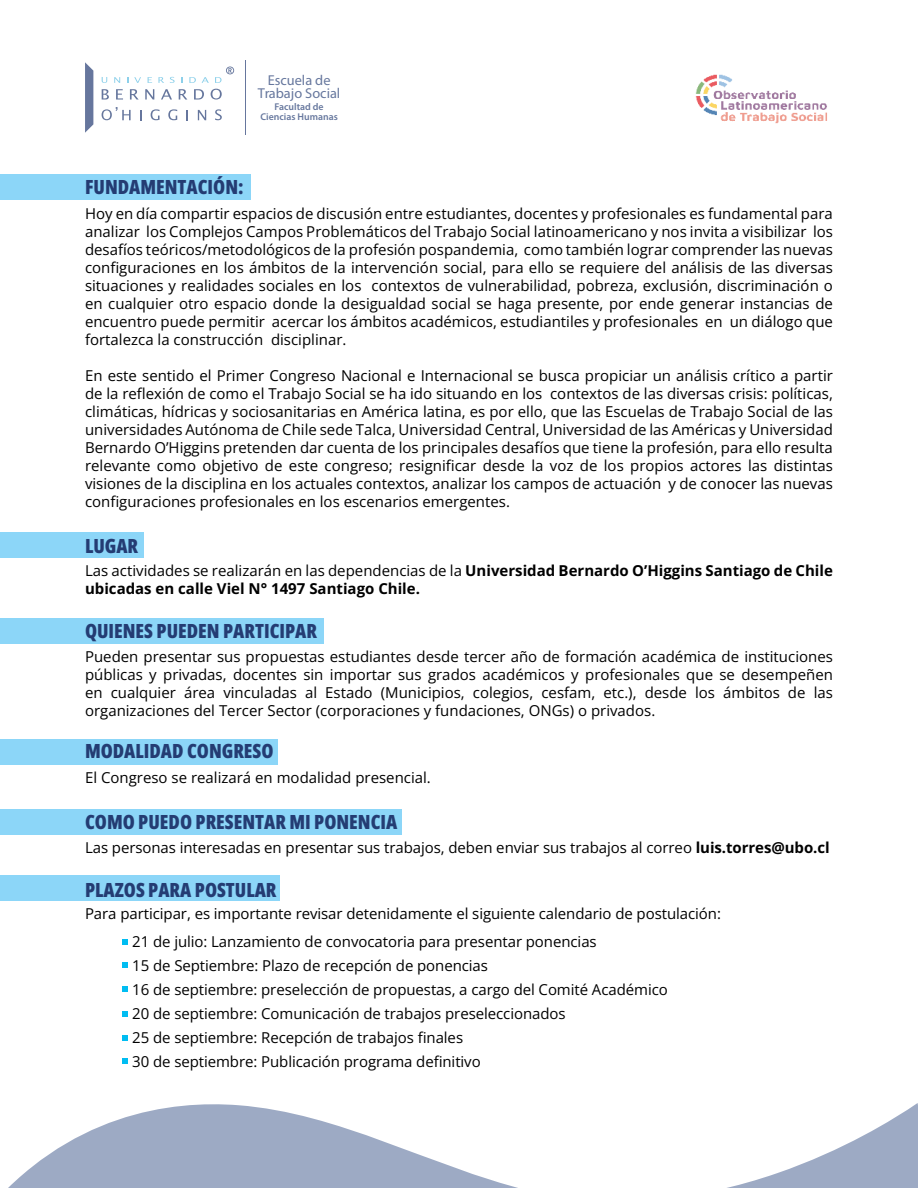
<style>
.page{position:relative;width:918px;height:1188px;background:#fff}
.page>*{position:absolute;margin:0;border:0;box-sizing:border-box;transform-origin:0 0}
.t1{font:800 19.5px "Open Sans Condensed";color:#243c73}
.t2{font:15px/18px "Open Sans";letter-spacing:-.005em;color:#000;text-align:justify}
.t3{font:700 15px/18px "Open Sans";color:#000}
.t4{font:14.4px/13px "Myriad Pro";color:#243c73;text-align:center}
.t5{font:600 9.9px/9.8px "Myriad Pro";color:#243c73;text-align:center}
.s1{font-weight:400}
.s2{font-weight:700}
</style>
<div class="page">
<svg style="left:85px;top:62px;width:8px;height:71px"></svg>
<svg style="left:102px;top:89px;width:7px;height:11px"></svg>
<svg style="left:116px;top:89px;width:7px;height:11px"></svg>
<svg style="left:130px;top:89px;width:9px;height:11px"></svg>
<svg style="left:145px;top:89px;width:9px;height:11px"></svg>
<svg style="left:161px;top:89px;width:11px;height:11px"></svg>
<svg style="left:179px;top:89px;width:8px;height:11px"></svg>
<svg style="left:194px;top:89px;width:10px;height:11px"></svg>
<svg style="left:211px;top:89px;width:11px;height:11px"></svg>
<svg style="left:140px;top:110px;width:2px;height:10px"></svg>
<svg style="left:151px;top:109px;width:9px;height:11px"></svg>
<svg style="left:168px;top:109px;width:9px;height:11px"></svg>
<svg style="left:198px;top:110px;width:8px;height:10px"></svg>
<svg style="left:215px;top:109px;width:7px;height:11px"></svg>
<svg style="left:102px;top:107px;width:29px;height:13px"></svg>
<svg style="left:102px;top:77px;width:5px;height:6px"></svg>
<svg style="left:114px;top:77px;width:6px;height:6px"></svg>
<svg style="left:134px;top:77px;width:7px;height:6px"></svg>
<svg style="left:148px;top:77px;width:4px;height:6px"></svg>
<svg style="left:158px;top:77px;width:6px;height:6px"></svg>
<svg style="left:170px;top:77px;width:5px;height:6px"></svg>
<svg style="left:189px;top:77px;width:7px;height:6px"></svg>
<svg style="left:202px;top:77px;width:7px;height:6px"></svg>
<svg style="left:215px;top:67px;width:19px;height:16px"></svg>
<hr style="left:245px;top:60px;width:1px;height:75px;background:#243c73">
<img style="left:695px;top:74px;width:132px;height:50px">
<div style="left:0;top:809px;width:401px;height:26px;background:#8cd6f8"></div>
<div style="left:0;top:876px;width:279px;height:25px;background:#8cd6f8"></div>
<div style="left:0;top:174px;width:251px;height:25px;background:#8cd6f8"></div>
<div style="left:0;top:532px;width:144px;height:26px;background:#8cd6f8"></div>
<div style="left:0;top:619px;width:324px;height:25px;background:#8cd6f8"></div>
<div style="left:0;top:739px;width:278px;height:25px;background:#8cd6f8"></div>
<svg style="left:122px;top:939px;width:6px;height:6px"></svg>
<svg style="left:122px;top:962px;width:6px;height:6px"></svg>
<svg style="left:122px;top:986px;width:6px;height:6px"></svg>
<svg style="left:122px;top:1011px;width:6px;height:6px"></svg>
<svg style="left:122px;top:1035px;width:6px;height:6px"></svg>
<svg style="left:122px;top:1058px;width:6px;height:6px"></svg>
<svg style="left:8px;top:1103px;width:910px;height:85px"></svg>
<p class="t4" style="left:258px;top:75px;width:84px">Escuela de<br>Trabajo Social</p>
<p class="t5" style="left:260px;top:102px;width:79px">Facultad de<br>Ciencias Humanas</p>
<h1 class="t1" style="left:85px;top:179px;width:160px">FUNDAMENTACIÓN:</h1>
<p class="t2" style="left:85px;top:206px;width:749px">Hoy en día compartir espacios de discusión entre estudiantes, docentes y profesionales es fundamental para analizar los Complejos Campos Problemáticos del Trabajo Social latinoamericano y nos invita a visibilizar los desafíos teóricos/metodológicos de la profesión pospandemia, como también lograr comprender las nuevas configuraciones en los ámbitos de la intervención social, para ello se requiere del análisis de las diversas situaciones y realidades sociales en los contextos de vulnerabilidad, pobreza, exclusión, discriminación o en cualquier otro espacio donde la desigualdad social se haga presente, por ende generar instancias de encuentro puede permitir acercar los ámbitos académicos, estudiantiles y profesionales en un diálogo que fortalezca la construcción disciplinar.</p>
<p class="t2" style="left:85px;top:368px;width:749px">En este sentido el Primer Congreso Nacional e Internacional se busca propiciar un análisis crítico a partir de la reflexión de como el Trabajo Social se ha ido situando en los contextos de las diversas crisis: políticas, climáticas, hídricas y sociosanitarias en América latina, es por ello, que las Escuelas de Trabajo Social de las universidades Autónoma de Chile sede Talca, Universidad Central, Universidad de las Américas y Universidad Bernardo O’Higgins pretenden dar cuenta de los principales desafíos que tiene la profesión, para ello resulta relevante como objetivo de este congreso; resignificar desde la voz de los propios actores las distintas visiones de la disciplina en los actuales contextos, analizar los campos de actuación y de conocer las nuevas configuraciones profesionales en los escenarios emergentes.</p>
<h1 class="t1" style="left:85px;top:538px;width:55px">LUGAR</h1>
<p class="t3" style="left:85px;top:564px;width:749px"><span class="s1">Las actividades se realizarán en las dependencias de la</span> Universidad Bernardo O’Higgins Santiago de Chile ubicadas en calle Viel N° 1497 Santiago Chile.</p>
<h1 class="t1" style="left:85px;top:623px;width:234px">QUIENES PUEDEN PARTICIPAR</h1>
<p class="t2" style="left:85px;top:649px;width:749px">Pueden presentar sus propuestas estudiantes desde tercer año de formación académica de instituciones públicas y privadas, docentes sin importar sus grados académicos y profesionales que se desempeñen en cualquier área vinculadas al Estado (Municipios, colegios, cesfam, etc.), desde los ámbitos de las organizaciones del Tercer Sector (corporaciones y fundaciones, ONGs) o privados.</p>
<h1 class="t1" style="left:85px;top:743px;width:190px">MODALIDAD CONGRESO</h1>
<p class="t2" style="left:85px;top:770px;width:347px">El Congreso se realizará en modalidad presencial.</p>
<h1 class="t1" style="left:85px;top:814px;width:314px">COMO PUEDO PRESENTAR MI PONENCIA</h1>
<p class="t2" style="left:85px;top:840px;width:746px">Las personas interesadas en presentar sus trabajos, deben enviar sus trabajos al correo <span class="s2">luis.torres@ubo.cl</span></p>
<h1 class="t1" style="left:85px;top:882px;width:193px">PLAZOS PARA POSTULAR</h1>
<p class="t2" style="left:132px;top:899px;width:590px;line-height:28px;text-indent:-47px">Para participar, es importante revisar detenidamente el siguiente calendario de postulación:<br>21 de julio: Lanzamiento de convocatoria para presentar ponencias</p>
<p class="t2" style="left:132px;top:953px;width:537px;line-height:24px;text-align:left">15 de Septiembre: Plazo de recepción de ponencias<br>16 de septiembre: preselección de propuestas, a cargo del Comité Académico 20 de septiembre: Comunicación de trabajos preseleccionados<br>25 de septiembre: Recepción de trabajos finales<br>30 de septiembre: Publicación programa definitivo</p>
</div>
